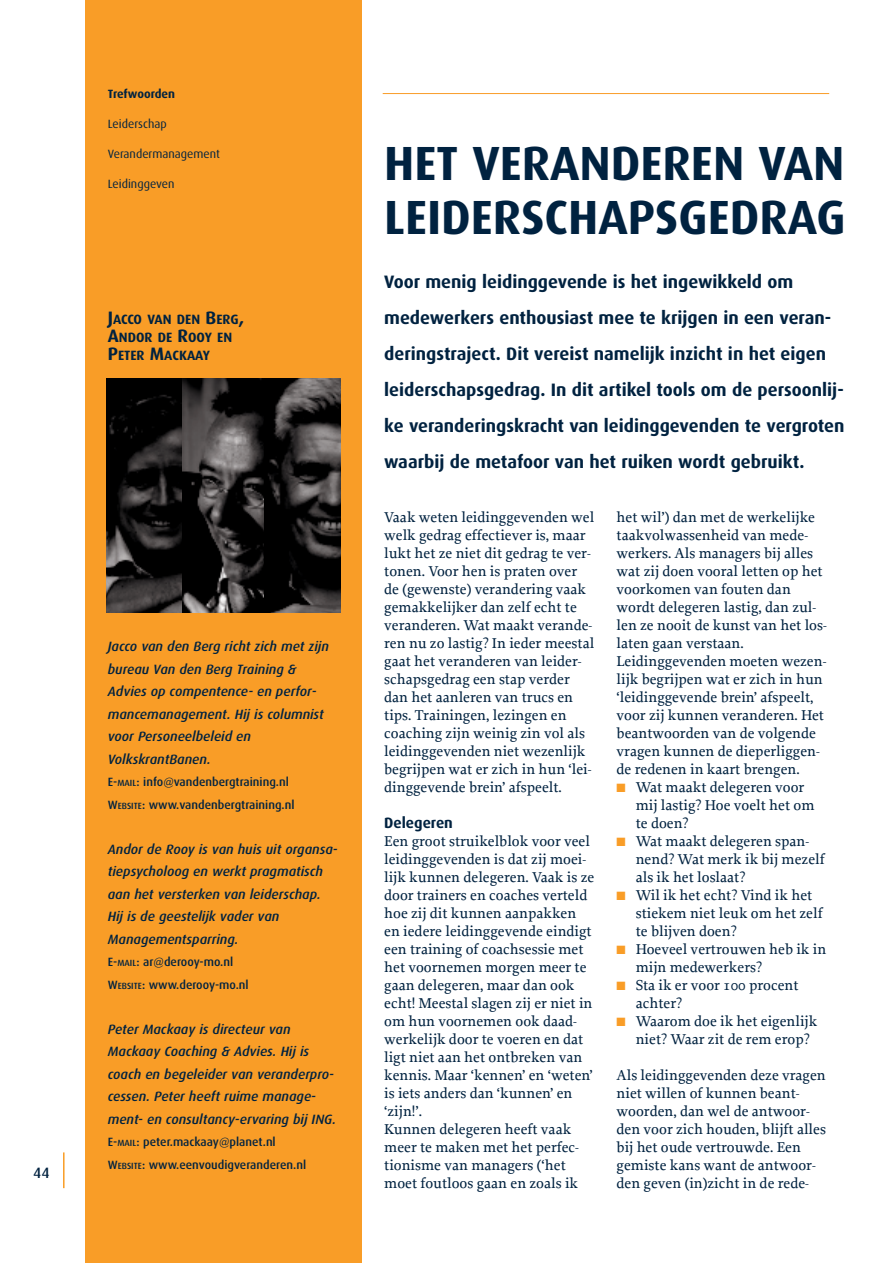
<style>
.page{position:relative;width:893px;height:1263px;background:#fff}
.page>*{position:absolute;margin:0;border:0;box-sizing:border-box;transform-origin:0 0}
.t1{font:700 48px/54px "Dax";color:#002240}
.t2{font:700 18px/36px "Dax";color:#002240}
.t3{font:500 15px/18px "Proforma";color:#002240}
.t4{font:700 15px "Dax";color:#002240}
.t5{font:500 15px "Dax";color:#002240}
.t6{font:italic 500 13.5px/22.5px "Dax";color:#002240}
.t7{font:700 13.5px/18px "Dax";color:#002240}
.t8{font:500 12px/22.5px "Dax";color:#002240}
.t9{font:12px "Dax";color:#002240}
.t10{font:700 12px "Dax";letter-spacing:-.005em;color:#002240}
.s1{font-size:18px}
.s2{font-size:9px}
.s3{color:#f99d27}
</style>
<div class="page">
<div style="left:85px;top:0;width:276px;height:1263px;background:#f99d27"></div>
<hr style="left:383px;top:93px;width:446px;height:1px;background:#f99d27">
<hr style="left:63px;top:1152px;width:2px;height:36px;background:#f99d27">
<img style="left:264px;top:379px;width:76px;height:233px">
<img style="left:106px;top:379px;width:77px;height:233px">
<svg style="left:183px;top:379px;width:81px;height:233px;background:#302e2e"></svg>
<p class="t5" style="left:33px;top:1166px;width:18px">44</p>
<p class="t10" style="left:108px;top:89px;width:69px">Trefwoorden</p>
<p class="t9" style="left:108px;top:119px;width:60px">Leiderschap</p>
<p class="t9" style="left:108px;top:149px;width:114px">Verandermanagement</p>
<p class="t9" style="left:108px;top:179px;width:68px">Leidinggeven</p>
<p class="t7" style="left:108px;top:311px;width:138px"><span class="s1">J</span>ACCO VAN DEN <span class="s1">B</span>ERG<span class="s1">,<br>A</span>NDOR DE <span class="s1">R</span>OOY EN<br><span class="s1">P</span>ETER <span class="s1">M</span>ACKAAY</p>
<p class="t6" style="left:108px;top:636px;width:223px">Jacco van den Berg richt zich met zijn bureau Van den Berg Training &amp;<br>Advies op compentence- en perfor&shy;mancemanagement. Hij is columnist voor Personeelbeleid en<br>VolkskrantBanen.</p>
<p class="t8" style="left:108px;top:771px;width:188px">E-<span class="s2">MAIL</span>: info@vandenbergtraining.nl<br>W<span class="s2">EBSITE</span>: www.vandenbergtraining.nl</p>
<p class="t6" style="left:108px;top:838px;width:231px">Andor de Rooy is van huis uit organsa&shy;tiepsycholoog en werkt pragmatisch aan het versterken van leiderschap.<br>Hij is de geestelijk vader van<br>Managementsparring.</p>
<p class="t8" style="left:108px;top:951px;width:142px">E-<span class="s2">MAIL</span>: ar@derooy-mo.nl<br>W<span class="s2">EBSITE</span>: www.derooy-mo.nl</p>
<p class="t6" style="left:108px;top:1018px;width:230px">Peter Mackaay is directeur van Mackaay Coaching &amp; Advies. Hij is coach en begeleider van veranderpro&shy;cessen. Peter heeft ruime manage&shy;ment- en consultancy-ervaring bij ING.</p>
<p class="t8" style="left:108px;top:1131px;width:200px">E-<span class="s2">MAIL</span>: peter.mackaay@planet.nl<br>W<span class="s2">EBSITE</span>: www.eenvoudigveranderen.nl</p>
<h1 class="t1" style="left:384px;top:140px;width:463px">HET VERANDEREN VAN<br>LEIDERSCHAPSGEDRAG</h1>
<p class="t2" style="left:384px;top:265px;width:462px">Voor menig leidinggevende is het ingewikkeld om medewerkers enthousiast mee te krijgen in een veran&shy;deringstraject. Dit vereist namelijk inzicht in het eigen leiderschapsgedrag. In dit artikel tools om de persoonlij&shy;ke veranderingskracht van leidinggevenden te vergroten waarbij de metafoor van het ruiken wordt gebruikt.</p>
<p class="t3" style="left:384px;top:510px;width:212px">Vaak weten leidinggevenden wel welk gedrag effectiever is, maar lukt het ze niet dit gedrag te ver&shy;tonen. Voor hen is praten over de (gewenste) verandering vaak gemakkelijker dan zelf echt te veranderen. Wat maakt verande&shy;ren nu zo lastig? In ieder meestal gaat het veranderen van leider&shy;schapsgedrag een stap verder dan het aanleren van trucs en tips. Trainingen, lezingen en coaching zijn weinig zin vol als leidinggevenden niet wezenlijk begrijpen wat er zich in hun ‘lei&shy;dinggevende brein’ afspeelt.</p>
<p class="t4" style="left:384px;top:816px;width:70px">Delegeren</p>
<p class="t3" style="left:384px;top:834px;width:212px">Een groot struikelblok voor veel leidinggevenden is dat zij moei&shy;lijk kunnen delegeren. Vaak is ze door trainers en coaches verteld hoe zij dit kunnen aanpakken en iedere leidinggevende eindigt een training of coachsessie met het voornemen morgen meer te gaan delegeren, maar dan ook echt! Meestal slagen zij er niet in om hun voornemen ook daad&shy;werkelijk door te voeren en dat ligt niet aan het ontbreken van kennis. Maar ‘kennen’ en ‘weten’ is iets anders dan ‘kunnen’ en ‘zijn!’.<br>Kunnen delegeren heeft vaak meer te maken met het perfec&shy;tionisme van managers (‘het moet foutloos gaan en zoals ik</p>
<p class="t3" style="left:617px;top:510px;width:212px">het wil’) dan met de werkelijke taakvolwassenheid van mede&shy;werkers. Als managers bij alles wat zij doen vooral letten op het voorkomen van fouten dan wordt delegeren lastig, dan zul&shy;len ze nooit de kunst van het los&shy;laten gaan verstaan.<br>Leidinggevenden moeten wezen&shy;lijk begrijpen wat er zich in hun ‘leidinggevende brein’ afspeelt, voor zij kunnen veranderen. Het beantwoorden van de volgende vragen kunnen de dieperliggen&shy;de redenen in kaart brengen.</p>
<p class="t3" style="left:636px;top:780px;width:180px;text-indent:-19px"><span class="s3">■</span> Wat maakt delegeren voor mij lastig? Hoe voelt het om te doen?</p>
<p class="t3" style="left:636px;top:834px;width:191px;text-indent:-19px"><span class="s3">■</span> Wat maakt delegeren span&shy;nend? Wat merk ik bij mezelf als ik het loslaat?</p>
<p class="t3" style="left:636px;top:888px;width:188px;text-indent:-19px"><span class="s3">■</span> Wil ik het echt? Vind ik het stiekem niet leuk om het zelf te blijven doen?</p>
<p class="t3" style="left:636px;top:942px;width:192px;text-indent:-19px"><span class="s3">■</span> Hoeveel vertrouwen heb ik in mijn medewerkers?</p>
<p class="t3" style="left:636px;top:978px;width:164px;text-indent:-19px"><span class="s3">■</span> Sta ik er voor 100 procent achter?</p>
<p class="t3" style="left:636px;top:1014px;width:183px;text-indent:-19px"><span class="s3">■</span> Waarom doe ik het eigenlijk niet? Waar zit de rem erop?</p>
<p class="t3" style="left:617px;top:1068px;width:211px">Als leidinggevenden deze vragen niet willen of kunnen beant&shy;woorden, dan wel de antwoor&shy;den voor zich houden, blijft alles bij het oude vertrouwde. Een gemiste kans want de antwoor&shy;den geven (in)zicht in de rede-</p>
</div>
